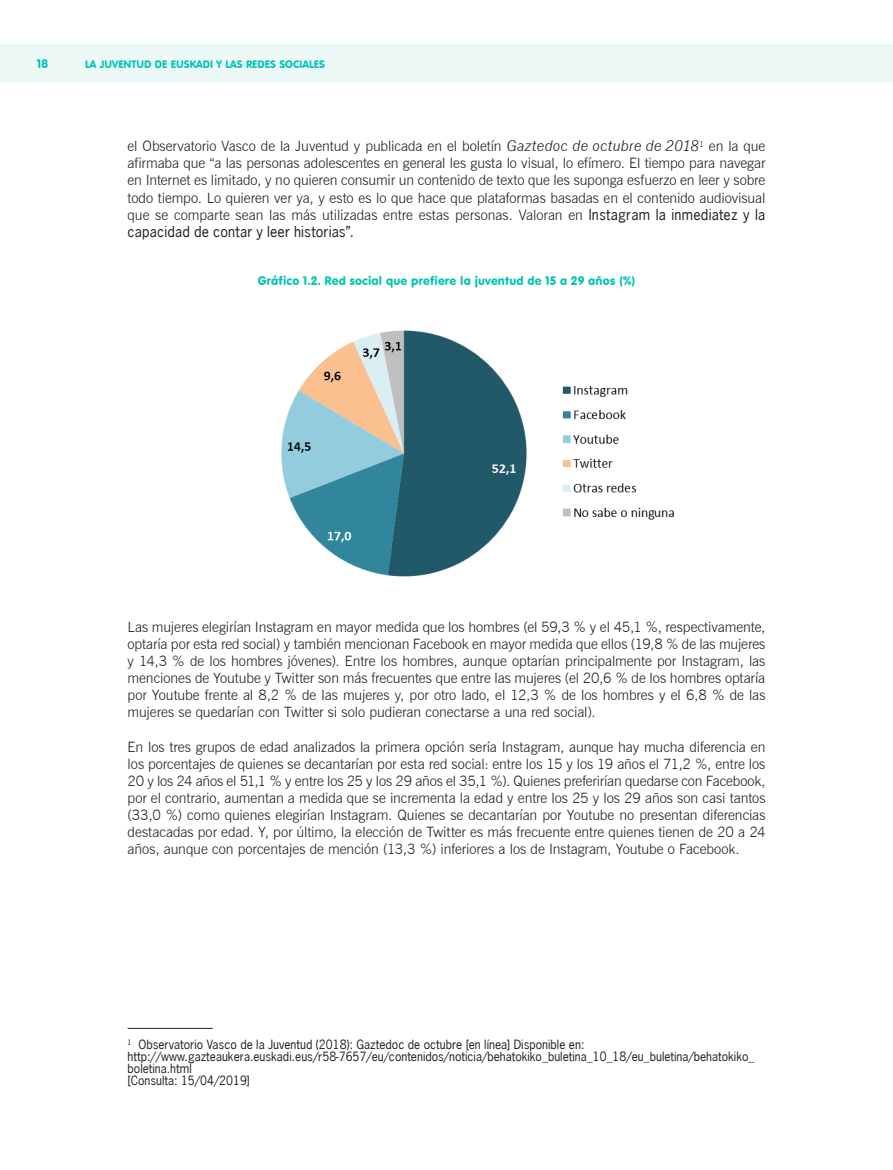
<style>
.page{position:relative;width:893px;height:1170px;background:#fff}
.page>*{position:absolute;margin:0;border:0;box-sizing:border-box;transform-origin:0 0}
.Texto_eusk{font:300 14.25px/17.1px "News Gothic BT";letter-spacing:-.005em;color:#231f20;text-align:justify}
.Footnote_text{font:12px/12px "News Gothic LT";color:#231f20}
.Graf_Titulo_eusk{font:12px "VAG Rounded BT";letter-spacing:.015em;color:#00c4b4}
.t1{font:10.5px "VAG Rounded BT";color:#00c4b4}
.s1{font-family:"News Gothic";font-weight:400;font-style:italic}
.s2{font-family:"News Gothic LT";font-weight:400}
</style>
<div class="page">
<div style="left:0;top:45px;width:893px;height:38px;background:#ecf9f7"></div>
<img style="left:281px;top:330px;width:394px;height:247px">
<hr style="left:128px;top:1027px;width:85px;height:1px;background:#231f20">
<p class="Graf_Titulo_eusk" style="left:37px;top:56px;width:12px">18</p>
<p class="t1" style="left:85px;top:57px;width:241px">LA JUVENTUD DE EUSKADI Y LAS REDES SOCIALES</p>
<p class="Texto_eusk" style="left:128px;top:137px;width:639px">el Observatorio Vasco de la Juventud y publicada en el boletín <span class="s1">Gaztedoc de octubre de 2018</span><sup>1</sup> en la que afirmaba que “a las personas adolescentes en general les gusta lo visual, lo efímero. El tiempo para navegar en Internet es limitado, y no quieren consumir un contenido de texto que les suponga esfuerzo en leer y sobre todo tiempo. Lo quieren ver ya, y esto es lo que hace que plataformas basadas en el contenido audiovisual que se comparte sean las más utilizadas entre estas personas. Valoran en <span class="s2">Instagram la inmediatez y la capacidad de contar y leer historias”.</span></p>
<p class="Graf_Titulo_eusk" style="left:258px;top:273px;width:379px">Gráfico 1.2. Red social que prefiere la juventud de 15 a 29 años (%)</p>
<p class="Texto_eusk" style="left:128px;top:618px;width:639px">Las mujeres elegirían Instagram en mayor medida que los hombres (el 59,3 % y el 45,1 %, respectivamente, optaría por esta red social) y también mencionan Facebook en mayor medida que ellos (19,8 % de las mujeres y 14,3 % de los hombres jóvenes). Entre los hombres, aunque optarían principalmente por Instagram, las menciones de Youtube y Twitter son más frecuentes que entre las mujeres (el 20,6 % de los hombres optaría por Youtube frente al 8,2 % de las mujeres y, por otro lado, el 12,3 % de los hombres y el 6,8 % de las mujeres se quedarían con Twitter si solo pudieran conectarse a una red social).</p>
<p class="Texto_eusk" style="left:128px;top:737px;width:639px">En los tres grupos de edad analizados la primera opción sería Instagram, aunque hay mucha diferencia en los porcentajes de quienes se decantarían por esta red social: entre los 15 y los 19 años el 71,2 %, entre los 20 y los 24 años el 51,1 % y entre los 25 y los 29 años el 35,1 %). Quienes preferirían quedarse con Facebook, por el contrario, aumentan a medida que se incrementa la edad y entre los 25 y los 29 años son casi tantos (33,0 %) como quienes elegirían Instagram. Quienes se decantarían por Youtube no presentan diferencias destacadas por edad. Y, por último, la elección de Twitter es más frecuente entre quienes tienen de 20 a 24 años, aunque con porcentajes de mención (13,3 %) inferiores a los de Instagram, Youtube o Facebook.</p>
<p class="Footnote_text" style="left:128px;top:1038px;width:628px"><sup>1</sup> Observatorio Vasco de la Juventud (2018): Gaztedoc de octubre [en línea] Disponible en: http://www.gazteaukera.euskadi.eus/r58-7657/eu/contenidos/noticia/behatokiko_buletina_10_18/eu_buletina/behatokiko_ boletina.html<br>[Consulta: 15/04/2019]</p>
</div>
